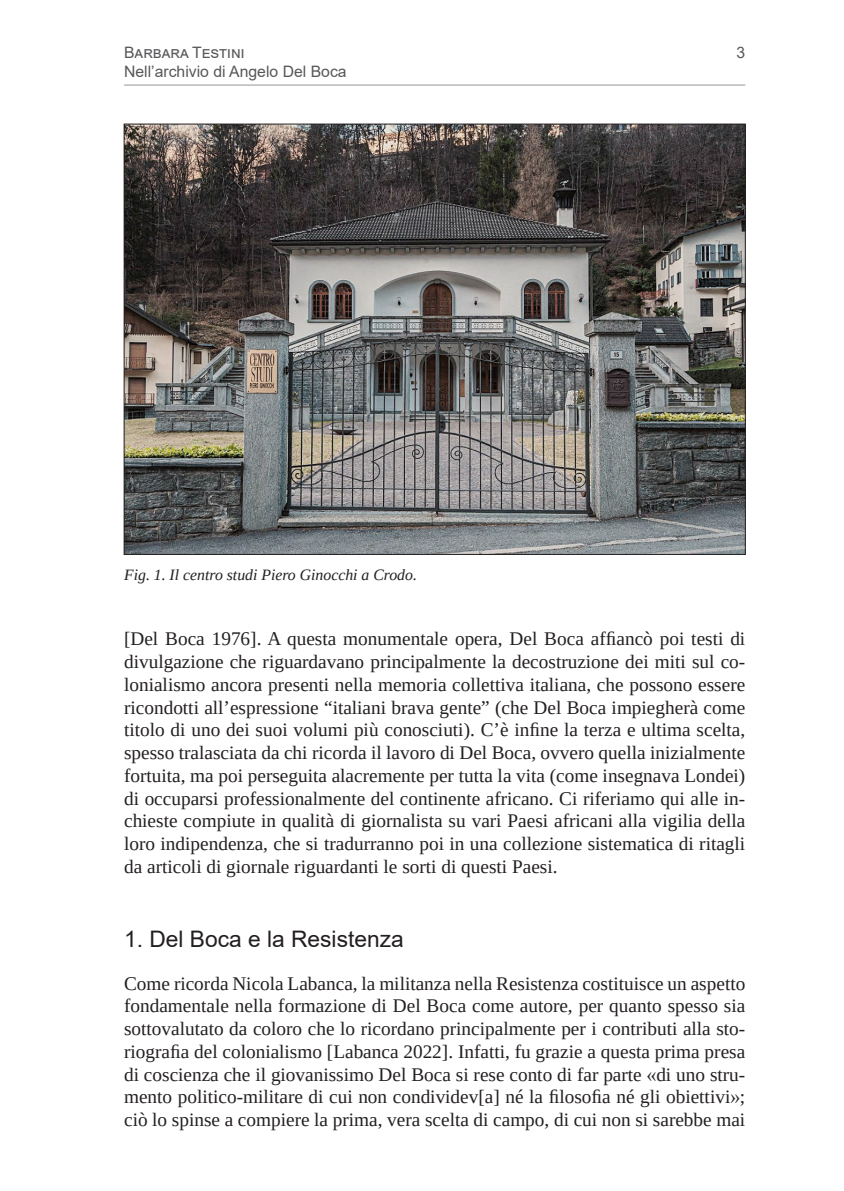
<style>
.page{position:relative;width:844px;height:1191px;background:#fff}
.page>*{position:absolute;margin:0;border:0;box-sizing:border-box;transform-origin:0 0}
.h2_-_Titoletto_infra{font:22.75px "Arial";color:#231f20}
.Testo_articoli_-_Cop{font:19.25px/22.8px "Tinos";color:#231f20;text-align:justify}
.t1{font:15.75px/19.2px "Arial";color:#57585a}
.Dida{font:italic 15.75px "Tinos";color:#231f20}
.s1{font-family:"Times New Roman"}
</style>
<div class="page">
<hr style="left:124px;top:85px;width:621px;height:1px;background:#939598">
<img style="left:126px;top:126px;width:617px;height:426px">
<p class="t1" style="left:124px;top:43px;width:224px">Barbara Testini<br>Nell’archivio di Angelo Del Boca</p>
<p class="t1" style="left:736px;top:42px;width:10px">3</p>
<p class="Dida" style="left:124px;top:565px;width:294px">Fig. 1. Il centro studi Piero Ginocchi a Crodo.</p>
<p class="Testo_articoli_-_Cop" style="left:124px;top:627px;width:622px">[Del Boca 1976]. A questa monumentale opera, Del Boca affiancò poi testi di divulgazione che riguardavano principalmente la decostruzione dei miti sul co&shy;lonialismo ancora presenti nella memoria collettiva italiana, che possono essere ricondotti all’espressione “italiani brava gente” (che Del Boca impiegherà come titolo di uno dei suoi volumi più conosciuti). C’è infine la terza e ultima scelta, spesso tralasciata da chi ricorda il lavoro di Del Boca, ovvero quella inizialmente fortuita, ma poi perseguita alacremente per tutta la vita (come insegnava Londei) di occuparsi professionalmente del continente africano. Ci riferiamo qui alle in&shy;chieste compiute in qualità di giornalista su vari Paesi africani alla vigilia della loro indipendenza, che si tradurranno poi in una collezione sistematica di ritagli da articoli di giornale riguardanti le sorti di questi Paesi.</p>
<p class="h2_-_Titoletto_infra" style="left:124px;top:923px;width:281px">1. Del Boca e la Resistenza</p>
<p class="Testo_articoli_-_Cop" style="left:124px;top:971px;width:622px">Come ricorda Nicola Labanca, la militanza nella Resistenza costituisce un aspetto fondamentale nella formazione di Del Boca come autore, per quanto spesso sia sottovalutato da coloro che lo ricordano principalmente per i contributi alla sto&shy;riografia del colonialismo [Labanca 2022]. Infatti, fu grazie a questa prima presa di coscienza che il giovanissimo Del Boca si rese conto di far parte <span class="s1">«</span>di uno stru&shy;mento politico-militare di cui non condividev[a] né la filosofia né gli obiettivi<span class="s1">»</span>; ciò lo spinse a compiere la prima, vera scelta di campo, di cui non si sarebbe mai</p>
</div>
